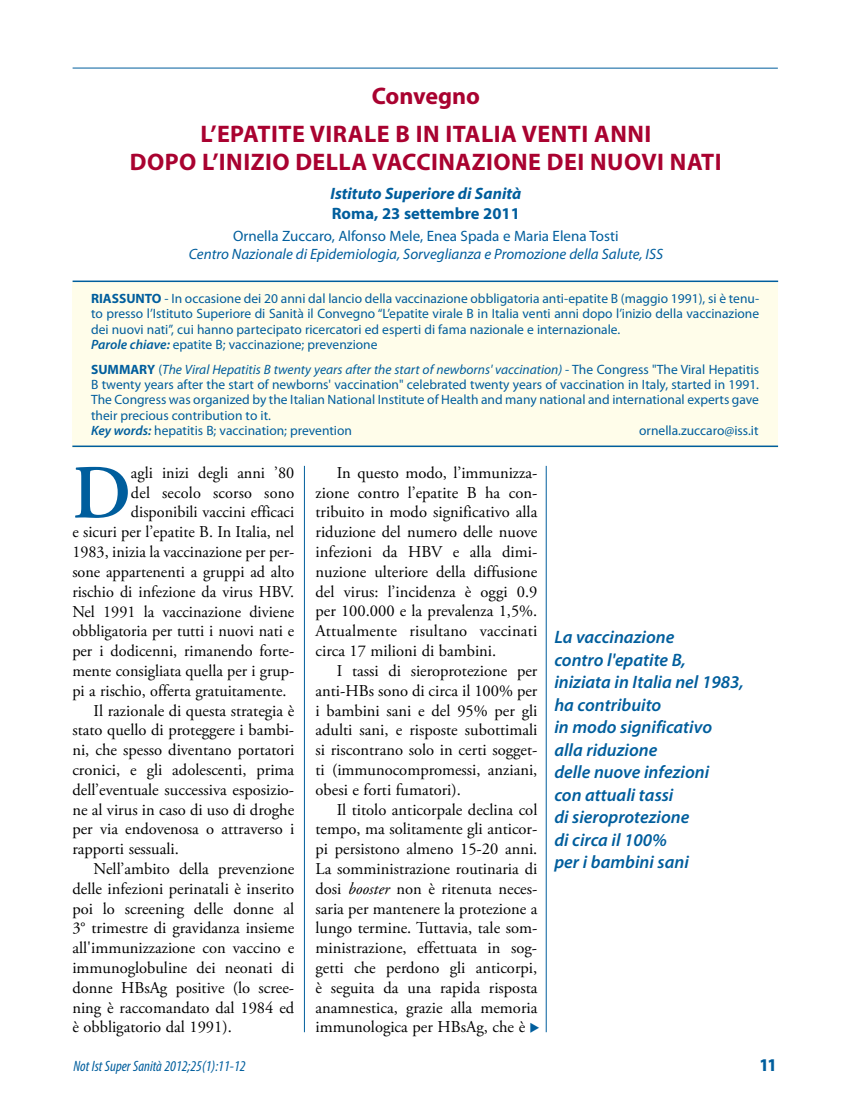
<style>
.page{position:relative;width:851px;height:1106px;background:#fff}
.page>*{position:absolute;margin:0;border:0;box-sizing:border-box;transform-origin:0 0}
.t1{font:600 76.2px "Adobe Garamond Pro";color:#005e9d}
.t2{font:700 24px "Myriad Pro";letter-spacing:.02em;color:#a90230}
.t3{font:italic 600 18px/22.5px "Myriad Pro";color:#005e9d}
.t4{font:900 condensed 18px "Myriad Pro";color:#005e9d}
.t5{font:16.5px/19.8px "Adobe Garamond Pro";color:#000;text-align:justify}
.t6{font:italic 700 16.5px "Myriad Pro";color:#005e9d}
.t7{font:700 16.5px "Myriad Pro";color:#005e9d}
.t8{font:italic 15px "Myriad Pro";color:#005e9d}
.t9{font:15px "Myriad Pro";color:#005e9d}
.t10{font:italic condensed 15px "Myriad Pro";color:#005e9d}
.t11{font:13.5px/15.5px "Myriad Pro";color:#005e9d}
.s1{font-weight:700}
.s2{font-weight:600;font-style:italic}
.s3{font-style:italic}
.s4{color:#005e9d}
</style>
<div class="page">
<hr style="left:73px;top:68px;width:704px;height:1px;background:#005e9d">
<div style="left:73px;top:281px;width:704px;height:166px;background:#fffdea"></div>
<hr style="left:72px;top:445px;width:706px;height:2px;background:#005e9d">
<hr style="left:73px;top:280px;width:705px;height:2px;background:#005e9d">
<hr style="left:304px;top:466px;width:1px;height:566px;background:#005e9d">
<hr style="left:545px;top:466px;width:1px;height:566px;background:#005e9d">
<h2 class="t2" style="left:371px;top:81px;width:110px">CONVEGNO</h2>
<h2 class="t2" style="left:200px;top:118px;width:56px">L’EPATIT</h2>
<h2 class="t2" style="left:292px;top:118px;width:32px">E VIRAL</h2>
<h2 class="t2" style="left:377px;top:118px;width:90px">E B IN ITALIA</h2>
<h2 class="t2" style="left:521px;top:118px;width:42px">VENTI</h2>
<h2 class="t2" style="left:594px;top:118px;width:15px">ANNI</h2>
<h2 class="t2" style="left:130px;top:147px;width:210px">DOPO L’INIZIO DELLA</h2>
<h2 class="t2" style="left:372px;top:147px;width:30px">VACCINA</h2>
<h2 class="t2" style="left:472px;top:147px;width:136px">ZIONE DEI NUO</h2>
<h2 class="t2" style="left:641px;top:147px;width:42px">VI NATI</h2>
<p class="t6" style="left:330px;top:182px;width:192px">Istituto Superiore di Sanità</p>
<p class="t7" style="left:332px;top:202px;width:189px">ROMA, 23 SETTEMBRE 2011</p>
<p class="t9" style="left:233px;top:226px;width:387px">Ornella Zuccaro, Alfonso Mele, Enea Spada e Maria Elena Tosti</p>
<p class="t8" style="left:189px;top:244px;width:475px">Centro Nazionale di Epidemiologia, Sorveglianza e Promozione della Salute, ISS</p>
<p class="t11" style="left:91px;top:290px;width:669px"><span class="s1">RIASSUNTO</span> - In occasione dei 20 anni dal lancio della vaccinazione obbligatoria anti-epatite B (maggio 1991), si è tenu&shy;to presso l’Istituto Superiore di Sanità il Convegno “L’epatite virale B in Italia venti anni dopo l’inizio della vaccinazione dei nuovi nati”, cui hanno partecipato ricercatori ed esperti di fama nazionale e internazionale.<br><span class="s2">Parole chiave:</span> epatite B; vaccinazione; prevenzione</p>
<p class="t11" style="left:91px;top:361px;width:669px"><span class="s1">SUMMARY</span> (<span class="s3">The Viral Hepatitis B twenty years after the start of newborns' vaccination)</span> - The congress "The Viral Hepatitis B twenty years after the start of newborns' vaccination" celebrated twenty years of vaccination in Italy, started in 1991.<br>The Congress was organized by the Italian National Institute of Health and many national and international experts gave their precious contribution to it.<br><span class="s2">Key words:</span> hepatitis B; vaccination; prevention</p>
<p class="t11" style="left:639px;top:423px;width:121px">ornella.zuccaro@iss.it</p>
<h1 class="t1" style="left:72px;top:449px;width:60px">D</h1>
<p class="t5" style="left:131px;top:463px;width:165px">agli inizi degli anni ’80</p>
<p class="t5" style="left:131px;top:483px;width:165px">del secolo scorso sono</p>
<p class="t5" style="left:131px;top:503px;width:165px">disponibili vaccini efficaci</p>
<p class="t5" style="left:72px;top:522px;width:223px">e sicuri per l’epatite B. In Italia, nel</p>
<p class="t5" style="left:72px;top:542px;width:223px">1983, inizia la vaccinazione per per-</p>
<p class="t5" style="left:72px;top:562px;width:223px">sone appartenenti a gruppi ad alto</p>
<p class="t5" style="left:72px;top:582px;width:223px">rischio di infezione da virus HBV.</p>
<p class="t5" style="left:72px;top:602px;width:223px">Nel 1991 la vaccinazione diviene</p>
<p class="t5" style="left:72px;top:621px;width:223px">obbligatoria per tutti i nuovi nati e</p>
<p class="t5" style="left:72px;top:641px;width:223px">per i dodicenni, rimanendo forte-</p>
<p class="t5" style="left:72px;top:661px;width:223px">mente consigliata quella per i grup-</p>
<p class="t5" style="left:72px;top:681px;width:215px">pi a rischio, offerta gratuitamente.</p>
<p class="t5" style="left:94px;top:701px;width:202px">Il razionale di questa strategia è</p>
<p class="t5" style="left:72px;top:720px;width:223px">stato quello di proteggere i bambi-</p>
<p class="t5" style="left:72px;top:740px;width:223px">ni, che spesso diventano portatori</p>
<p class="t5" style="left:72px;top:760px;width:223px">cronici, e gli adolescenti, prima</p>
<p class="t5" style="left:72px;top:780px;width:223px">dell’eventuale successiva esposizio-</p>
<p class="t5" style="left:72px;top:800px;width:223px">ne al virus in caso di uso di droghe</p>
<p class="t5" style="left:72px;top:819px;width:223px">per via endovenosa o attraverso i</p>
<p class="t5" style="left:72px;top:839px;width:108px">rapporti sessuali.</p>
<p class="t5" style="left:94px;top:859px;width:202px">Nell’ambito della prevenzione</p>
<p class="t5" style="left:72px;top:879px;width:223px">delle infezioni perinatali è inserito</p>
<p class="t5" style="left:72px;top:899px;width:223px">poi lo screening delle donne al</p>
<p class="t5" style="left:72px;top:918px;width:223px">3° trimestre di gravidanza insieme</p>
<p class="t5" style="left:72px;top:938px;width:223px">all'immunizzazione con vaccino e</p>
<p class="t5" style="left:72px;top:958px;width:223px">immunoglobuline dei neonati di</p>
<p class="t5" style="left:72px;top:978px;width:223px">donne HBsAg positive (lo scree-</p>
<p class="t5" style="left:72px;top:998px;width:223px">ning è raccomandato dal 1984 ed</p>
<p class="t5" style="left:72px;top:1017px;width:161px">è obbligatorio dal 1991).</p>
<p class="t5" style="left:315px;top:463px;width:223px;text-indent:21px">In questo modo, l’immunizza&shy;zione contro l’epatite B ha con&shy;tribuito in modo significativo alla riduzione del numero delle nuove infezioni da HBV e alla dimi&shy;nuzione ulteriore della diffusione del virus: l’incidenza è oggi 0.9 per 100.000 e la prevalenza 1,5%.<br>Attualmente risultano vaccinati circa 17 milioni di bambini.</p>
<p class="t5" style="left:315px;top:661px;width:223px;text-indent:21px">I tassi di sieroprotezione per anti-HBs sono di circa il 100% per i bambini sani e del 95% per gli adulti sani, e risposte subottimali si riscontrano solo in certi sogget&shy;ti (immunocompromessi, anziani, obesi e forti fumatori).</p>
<p class="t5" style="left:315px;top:800px;width:226px;text-align:left;text-indent:21px">Il titolo anticorpale declina col tempo, ma solitamente gli anticor&shy;pi persistono almeno 15-20 anni.<br>La somministrazione routinaria di dosi <span class="s3">booster</span> non è ritenuta neces&shy;saria per mantenere la protezione a lungo termine. Tuttavia, tale som&shy;ministrazione, effettuata in sog&shy;getti che perdono gli anticorpi, è seguita da una rapida risposta anamnestica, grazie alla memoria immunologica per HBsAg, che è <span class="s4">◆</span></p>
<p class="t3" style="left:554px;top:625px;width:191px">La vaccinazione<br>contro l'epatite B, iniziata in Italia nel 1983, ha contribuito<br>in modo significativo alla riduzione<br>delle nuove infezioni<br>con attuali tassi<br>di sieroprotezione<br>di circa il 100%<br>per i bambini sani</p>
<p class="t10" style="left:73px;top:1056px;width:174px">Not Ist Super Sanità 2012;25(1):11-12</p>
<p class="t4" style="left:759px;top:1053px;width:17px">11</p>
</div>
